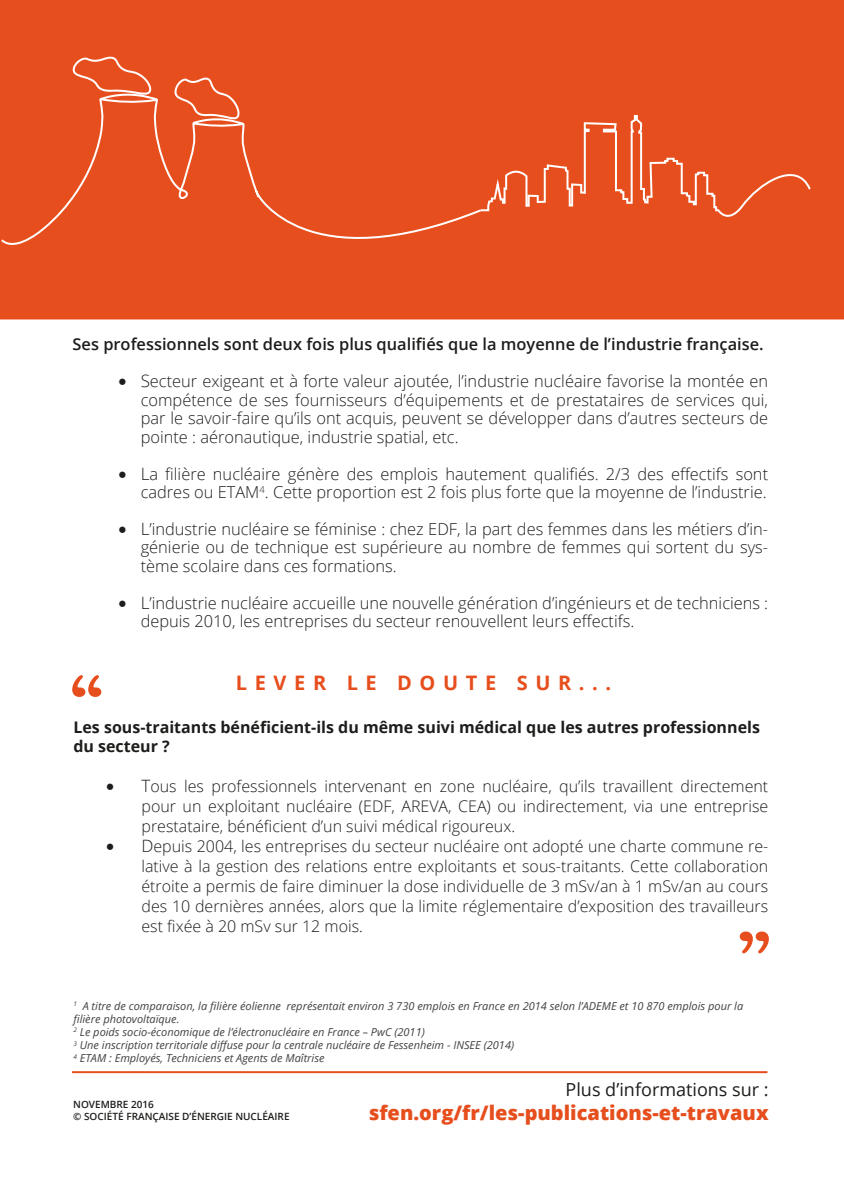
<style>
.page{position:relative;width:844px;height:1193px;background:#fff}
.page>*{position:absolute;margin:0;border:0;box-sizing:border-box;transform-origin:0 0}
.t1{font:800 20px "Open Sans";color:#e74e1d}
.t2{font:700 20px "Open Sans";letter-spacing:.38em;color:#e74e1d}
.t3{font:18px "Open Sans";color:#1d1d1b}
.t4{font:300 16.4px/18.4px "Open Sans";color:#1d1d1b;text-align:justify}
.t5{font:600 16.4px "Open Sans";color:#1d1d1b}
.t6{font:300 16px/20px "Open Sans";color:#1d1d1b;text-align:justify}
.t7{font:700 16px/19.2px "Open Sans";color:#1d1d1b}
.t8{font:italic 11px/13.2px "Open Sans";color:#424241}
.t9{font:600 10px "Open Sans";color:#1d1d1b}
.s1{font-family:"Minion Pro";font-weight:400;font-size:24px}
.s2{font-size:17px}
</style>
<div class="page">
<div style="left:0;top:0;width:843px;height:319px;background:#e74e1d"></div>
<svg style="left:739px;top:931px;width:29px;height:22px"></svg>
<svg style="left:72px;top:675px;width:29px;height:22px"></svg>
<div style="left:0;top:53px;width:262px;height:201px;background:#e74e1d"></div>
<div style="left:256px;top:114px;width:556px;height:166px;background:#e74e1d"></div>
<hr style="left:72px;top:1071px;width:695px;height:2px;background:#e74e1d">
<p class="t5" style="left:73px;top:333px;width:692px">Ses professionnels sont deux fois plus qualifiés que la moyenne de l’industrie française.</p>
<p class="t4" style="left:141px;top:372px;width:629px;text-indent:-23px"><span class="s1">•</span> <span class="s2">S</span>ecteur exigeant et à forte valeur ajoutée, l’industrie nucléaire favorise la montée en compétence de ses fournisseurs d’équipements et de prestataires de services qui, par le savoir-faire qu’ils ont acquis, peuvent se développer dans d’autres secteurs de pointe : aéronautique, industrie spatial, etc.</p>
<p class="t4" style="left:118px;top:464px;width:651px;text-align:right"><span class="s1">•</span> <span class="s2">L</span>a filière nucléaire génère des emplois hautement qualifiés. 2/3 des effectifs sont cadres ou ETAM<sup>4</sup>. Cette proportion est 2 fois plus forte que la moyenne de l’industrie.</p>
<p class="t4" style="left:141px;top:519px;width:629px;text-indent:-23px"><span class="s1">•</span> <span class="s2">L</span>’industrie nucléaire se féminise : chez EDF, la part des femmes dans les métiers d’in&shy;génierie ou de technique est supérieure au nombre de femmes qui sortent du sys&shy;tème scolaire dans ces formations.</p>
<p class="t4" style="left:141px;top:593px;width:629px;text-indent:-23px"><span class="s1">•</span> <span class="s2">L</span>’industrie nucléaire accueille une nouvelle génération d’ingénieurs et de techniciens : depuis 2010, les entreprises du secteur renouvellent leurs effectifs.</p>
<p class="t2" style="left:236px;top:669px;width:377px">LEVER LE DOUTE SUR...</p>
<p class="t7" style="left:73px;top:717px;width:688px">Les sous-traitants bénéficient-ils du même suivi médical que les autres professionnels du secteur ?</p>
<p class="t6" style="left:141px;top:775px;width:628px;text-indent:-36px"><span class="s1">•</span> <span class="s2">T</span>ous les professionnels intervenant en zone nucléaire, qu’ils travaillent directement pour un exploitant nucléaire (EDF, AREVA, CEA) ou indirectement, via une entreprise prestataire, bénéficient d’un suivi médical rigoureux.</p>
<p class="t6" style="left:141px;top:835px;width:628px;text-indent:-36px"><span class="s1">•</span> <span class="s2">D</span>epuis 2004, les entreprises du secteur nucléaire ont adopté une charte commune re&shy;lative à la gestion des relations entre exploitants et sous-traitants. Cette collaboration étroite a permis de faire diminuer la dose individuelle de 3 mSv/an à 1 mSv/an au cours des 10 dernières années, alors que la limite réglementaire d’exposition des travailleurs est fixée à 20 mSv sur 12 mois.</p>
<p class="t8" style="left:73px;top:999px;width:671px"><sup>1</sup> A titre de comparaison, la filière éolienne représentait environ 3 730 emplois en France en 2014 selon l’ADEME et 10 870 emplois pour la filière photovoltaïque.</p>
<p class="t8" style="left:73px;top:1025px;width:353px"><sup>2</sup> Le poids socio-économique de l’électronucléaire en France – PwC (2011)</p>
<p class="t8" style="left:73px;top:1038px;width:442px"><sup>3</sup> Une inscription territoriale diffuse pour la centrale nucléaire de Fessenheim - INSEE (2014)</p>
<p class="t8" style="left:73px;top:1052px;width:253px"><sup>4</sup> ETAM : Employés, Techniciens et Agents de Maîtrise</p>
<p class="t9" style="left:73px;top:1097px;width:82px">NOVEMBRE 2016</p>
<p class="t9" style="left:73px;top:1109px;width:218px">© SOCIÉTÉ FRANÇAISE D’ÉNERGIE NUCLÉAIRE</p>
<p class="t3" style="left:565px;top:1077px;width:205px">Plus d’informations sur :</p>
<p class="t1" style="left:369px;top:1097px;width:401px">sfen.org/fr/les-publications-et-travaux</p>
</div>
